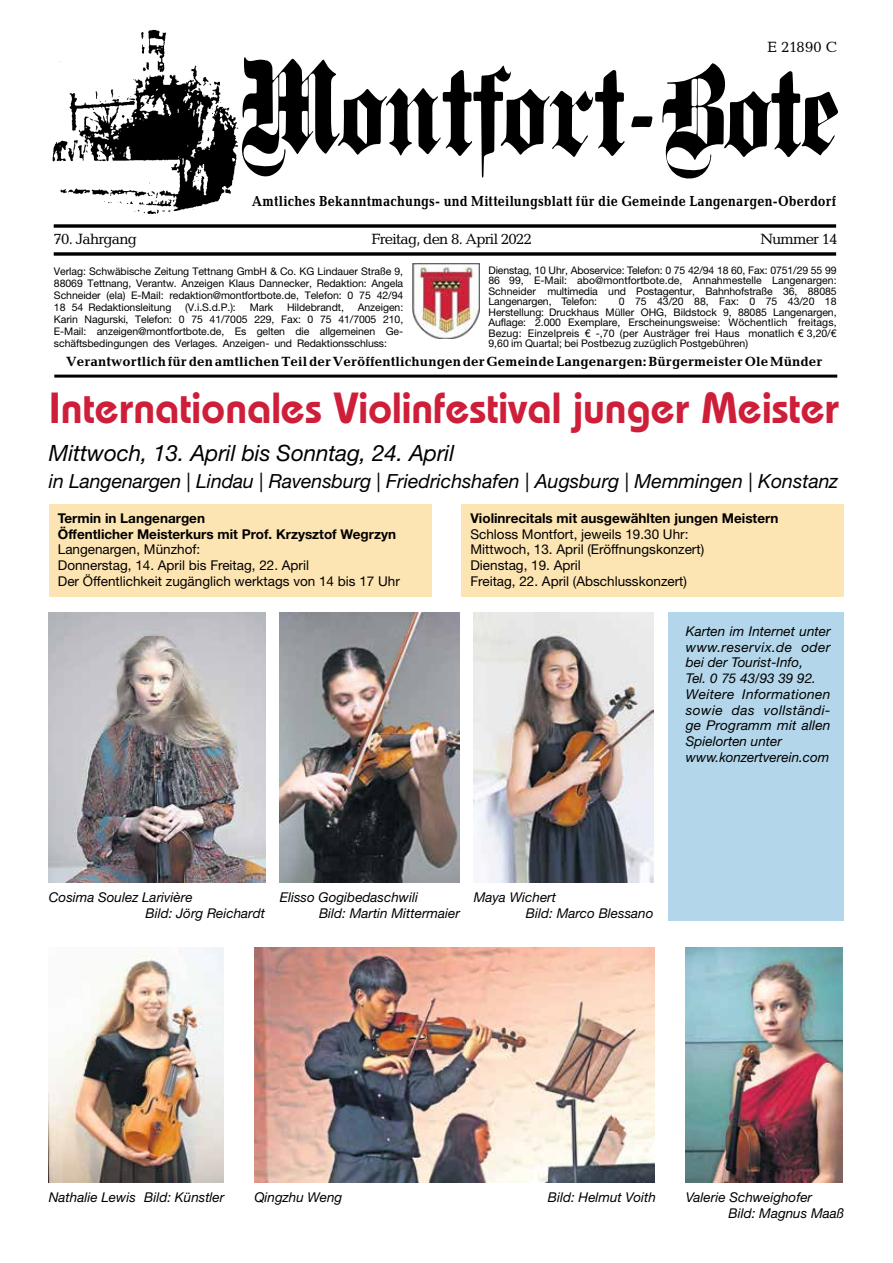
<style>
.page{position:relative;width:893px;height:1263px;background:#fff}
.page>*{position:absolute;margin:0;border:0;box-sizing:border-box;transform-origin:0 0}
.t1{font:600 43.5px "Bauhaus Std";color:#ce1f3a}
.t2{font:italic 22.5px "Helvetica Neue LT Std";letter-spacing:-.005em;color:#000}
.t3{font:italic 19.5px "Helvetica Neue LT Std";color:#000}
.t4{font:15px "Candida Std";letter-spacing:-.05em;color:#000}
.t5{font:700 14.7px "Candida Std";letter-spacing:.015em;color:#000;scale:.87 1}
.t6{font:italic 13.5px/15.8px "Helvetica Neue LT Std";color:#000}
.t7{font:13.5px/15.8px "Helvetica Neue LT Std";color:#000}
.t8{font:700 13.5px/15.8px "Helvetica Neue LT Std";color:#000}
.t9{font:700 13.5px "Candida Std";letter-spacing:.01em;color:#000}
.t10{font:10.5px/10.5px "Helvetica Neue LT Std";letter-spacing:-.005em;color:#000;text-align:justify}
</style>
<div class="page">
<img style="left:53px;top:30px;width:182px;height:184px">
<svg style="left:235px;top:57px;width:603px;height:120px"></svg>
<svg style="left:338px;top:63px;width:463px;height:116px"></svg>
<svg style="left:54px;top:224px;width:782px;height:4px;background:#252525"></svg>
<svg style="left:54px;top:252px;width:782px;height:4px;background:#252525"></svg>
<hr style="left:54px;top:375px;width:783px;height:3px;background:#000">
<svg style="left:412px;top:263px;width:1px;height:52px"></svg>
<img style="left:413px;top:263px;width:67px;height:76px">
<div style="left:669px;top:612px;width:175px;height:308px;background:#b3d6ea"></div>
<div style="left:49px;top:504px;width:383px;height:92px;background:#fde4b3"></div>
<div style="left:461px;top:504px;width:383px;height:92px;background:#fde4b3"></div>
<img style="left:49px;top:612px;width:216px;height:270px">
<img style="left:280px;top:612px;width:180px;height:270px">
<img style="left:474px;top:612px;width:179px;height:270px">
<img style="left:686px;top:948px;width:157px;height:234px">
<img style="left:49px;top:948px;width:175px;height:234px">
<img style="left:254px;top:948px;width:401px;height:235px">
<h3 class="t4" style="left:767px;top:39px;width:71px">E 21890 C</h3>
<h3 class="t5" style="left:252px;top:192px;width:673px">Amtliches Bekanntmachungs- und Mitteilungsblatt für die Gemeinde Langenargen-Oberdorf</h3>
<h3 class="t4" style="left:54px;top:231px;width:85px">70. Jahrgang</h3>
<h3 class="t4" style="left:371px;top:231px;width:162px">Freitag, den 8. April 2022</h3>
<h3 class="t4" style="left:760px;top:231px;width:79px">Nummer 14</h3>
<p class="t10" style="left:488px;top:265px;width:350px">Dienstag, 10 Uhr, Aboservice: Telefon: 0 75 42/94 18 60, Fax: 0751/29 55 99<br>86 99, E-Mail: abo@montfortbote.de, Annahmestelle Langenargen:<br>Schneider multimedia und Postagentur, Bahnhofstraße 36, 88085<br>Langenargen, Telefon:</p>
<p class="t10" style="left:54px;top:265px;width:351px;line-height:12px">Verlag: Schwäbische Zeitung Tettnang GmbH &amp; Co. KG Lindauer Straße 9, 88069 Tettnang, Verantw. Anzeigen Klaus Dannecker, Redaktion: Angela Schneider (ela) E-Mail: redaktion@montfortbote.de, Telefon: 0 75 42/94<br>18 54 Redaktionsleitung</p>
<p class="t10" style="left:488px;top:296px;width:350px;text-indent:130px">0 75 43/20 88, Fax: 0 75 43/20 18<br>Herstellung: Druckhaus Müller OHG, Bildstock 9, 88085 Langenargen, Auflage: 2.000 Exemplare, Erscheinungsweise: Wöchentlich freitags, Bezug: Einzelpreis € -,70 (per Austräger frei Haus monatlich € 3,20/€ 9,60 im Quartal; bei Postbezug zuzüglich Postgebühren)</p>
<p class="t9" style="left:66px;top:354px;width:758px">Verantwortlich für den amtlichen Teil der Veröffentlichungen der GemeindeLangenargen: Bürgermeister Ole Münder</p>
<p class="t10" style="left:185px;top:302px;width:52px">(V.i.S.d.P.):</p>
<p class="t10" style="left:250px;top:302px;width:25px">Mark</p>
<p class="t10" style="left:287px;top:302px;width:58px">Hildebrandt,</p>
<p class="t10" style="left:54px;top:301px;width:351px;line-height:12px;text-indent:304px">Anzeigen:<br>Karin Nagurski, Telefon: 0 75 41/7005 229, Fax: 0 75 41/7005 210, E-Mail: anzeigen@montfortbote.de, Es gelten die allgemeinen Ge&shy;schäftsbedingungen des Verlages. Anzeigen- und Redaktionsschluss:</p>
<h1 class="t1" style="left:49px;top:381px;width:792px">Internationales Violinfestival junger Meister</h1>
<h2 class="t2" style="left:49px;top:440px;width:407px">Mittwoch, 13. April bis Sonntag, 24. April</h2>
<h3 class="t3" style="left:49px;top:469px;width:791px">in Langenargen | Lindau | Ravensburg | Friedrichshafen | Augsburg | Memmingen | Konstanz</h3>
<p class="t8" style="left:470px;top:510px;width:310px">Violinrecitals mit ausgewählten jungen Meistern</p>
<p class="t7" style="left:470px;top:526px;width:235px">Schloss Montfort, jeweils 19.30 Uhr:<br>Mittwoch, 13. April (Eröffnungskonzert)<br>Dienstag, 19. April<br>Freitag, 22. April (Abschlusskonzert)</p>
<p class="t8" style="left:58px;top:510px;width:340px">Termin in Langenargen<br>Öffentlicher Meisterkurs mit Prof. Krzysztof Wegrzyn</p>
<p class="t7" style="left:58px;top:542px;width:344px">Langenargen, Münzhof:<br>Donnerstag, 14. April bis Freitag, 22. April<br>Der Öffentlichkeit zugänglich werktags von 14 bis 17 Uhr</p>
<p class="t6" style="left:686px;top:623px;width:146px">Karten im Internet unter www.reservix.de oder bei der Tourist-Info,<br>Tel. 0 75 43/93 39 92.<br>Weitere Informationen sowie das vollständi&shy;ge Programm mit allen<br>Spielorten unter www.konzertverein.com</p>
<p class="t6" style="left:145px;top:889px;width:121px;text-indent:-97px">Cosima Soulez Larivière<br>Bild: Jörg Reichardt</p>
<p class="t6" style="left:319px;top:889px;width:142px;text-indent:-39px">Elisso Gogibedaschwili<br>Bild: Martin Mittermaier</p>
<p class="t6" style="left:526px;top:889px;width:129px;text-indent:-52px">Maya Wichert<br>Bild: Marco Blessano</p>
<p class="t6" style="left:49px;top:1189px;width:177px">Nathalie Lewis Bild: Künstler</p>
<p class="t6" style="left:254px;top:1189px;width:90px">Qingzhu Weng</p>
<p class="t6" style="left:548px;top:1189px;width:110px">Bild: Helmut Voith</p>
<p class="t6" style="left:728px;top:1189px;width:117px;text-indent:-43px">Valerie Schweighofer<br>Bild: Magnus Maaß</p>
</div>
